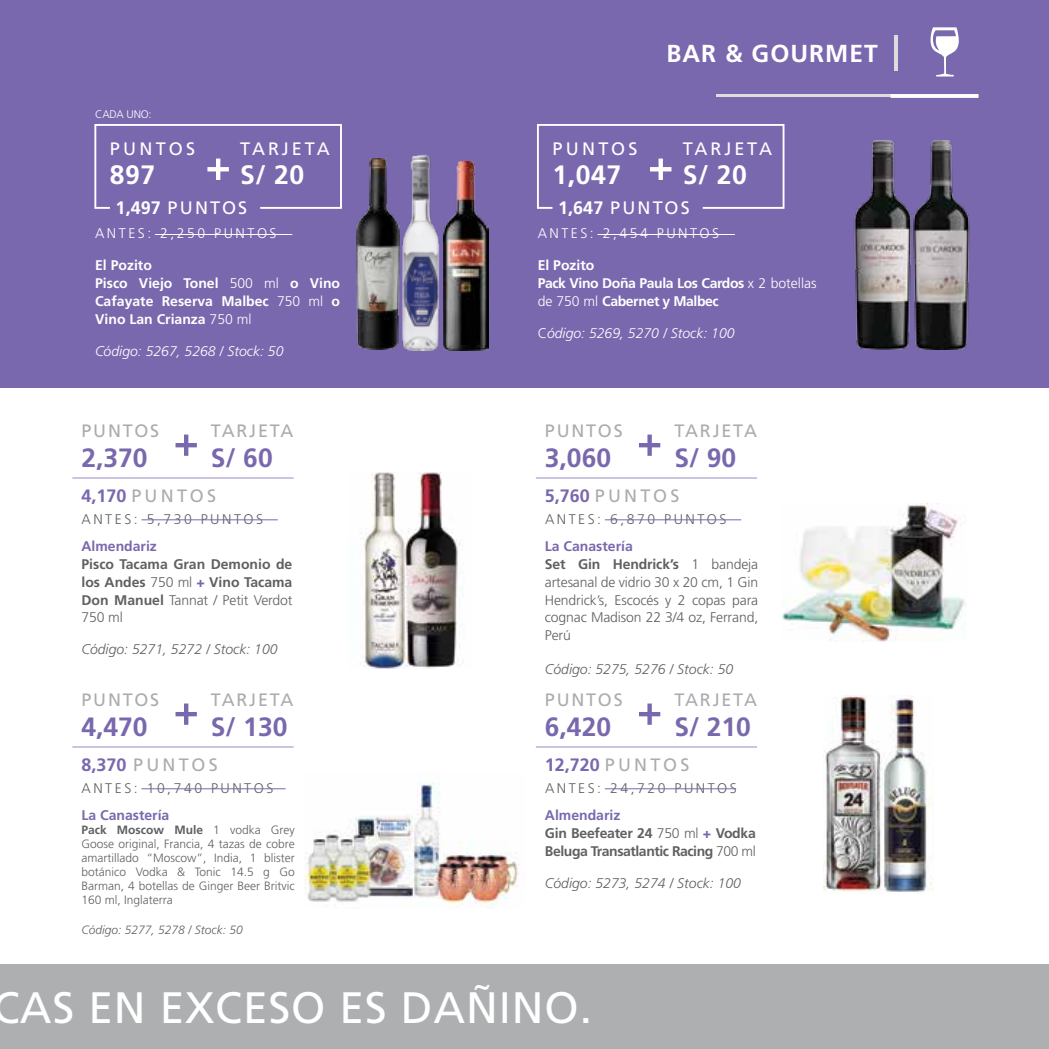
<style>
.page{position:relative;width:1049px;height:1049px;background:#fff}
.page>*{position:absolute;margin:0;border:0;box-sizing:border-box;transform-origin:0 0}
.t1{font:44px "Frutiger";letter-spacing:.02em;color:#fff}
.t2{font:700 26.6px "Frutiger";letter-spacing:.02em;color:#fff}
.t3{font:700 26.4px "Frutiger";color:#7a68ae}
.t4{font:700 24.6px "Frutiger";letter-spacing:.04em;color:#fff}
.t5{font:18px "Frutiger";letter-spacing:.1em;color:#aaacaf}
.t6{font:18px "Frutiger";letter-spacing:.16em;color:#fff}
.t7{font:700 18px "Frutiger";color:#7a68ae}
.t8{font:300 14px/18px "Frutiger";letter-spacing:-.01em;color:#5f6062}
.t9{font:700 14px/18px "Frutiger";color:#5f6062;text-align:justify}
.t10{font:700 14px/18px "Frutiger";color:#fff}
.t11{font:italic 300 14px "Frutiger";color:#5f6062}
.t12{font:300 14px "Frutiger";letter-spacing:.18em;color:#5f6062}
.t13{font:700 14px/18px "Frutiger";letter-spacing:-.03em;color:#fff}
.t14{font:700 14px/18px "Frutiger";letter-spacing:-.025em;color:#5f6062}
.t15{font:italic 300 14px "Frutiger";color:#fff}
.t16{font:300 14px "Frutiger";letter-spacing:.18em;color:#fff}
.t17{font:700 14px "Frutiger";color:#7a68ae}
.t18{font:300 12px/14px "Frutiger";color:#5f6062;text-align:justify}
.t19{font:italic 300 12px "Frutiger";color:#5f6062}
.t20{font:300 11px "Frutiger";letter-spacing:-.02em;color:#fff}
.s1{font-weight:700}
.s2{font-weight:300}
.s3{font-style:normal}
.s4{font-weight:700;color:#7a68ae}
.s5{font-weight:900;color:#7a68ae}
.s6{font-weight:400;color:#aaacaf}
.s7{color:#7a68ae}
</style>
<div class="page">
<div style="left:0;top:0;width:1049px;height:388px;background:#7a68ae"></div>
<div style="left:0;top:964px;width:1049px;height:85px;background:#adafb0"></div>
<svg style="left:930px;top:27px;width:29px;height:50px"></svg>
<hr style="left:895px;top:35px;width:3px;height:35px;background:#dcddde">
<hr style="left:716px;top:95px;width:175px;height:2px;background:#dcddde">
<img style="left:379px;top:155px;width:65px;height:195px">
<img style="left:360px;top:473px;width:104px;height:195px">
<svg style="left:175px;top:434px;width:22px;height:22px"></svg>
<hr style="left:72px;top:477px;width:222px;height:2px;background:#b1a7d2">
<hr style="left:141px;top:519px;width:137px;height:1px;background:#7a68ae">
<img style="left:823px;top:696px;width:110px;height:197px">
<svg style="left:639px;top:703px;width:21px;height:22px"></svg>
<hr style="left:536px;top:746px;width:221px;height:2px;background:#b1a7d2">
<hr style="left:605px;top:788px;width:131px;height:1px;background:#7a68ae">
<img style="left:783px;top:504px;width:184px;height:137px">
<svg style="left:639px;top:434px;width:21px;height:22px"></svg>
<hr style="left:536px;top:477px;width:221px;height:2px;background:#b1a7d2">
<hr style="left:605px;top:519px;width:136px;height:1px;background:#7a68ae">
<img style="left:304px;top:782px;width:215px;height:127px">
<svg style="left:175px;top:703px;width:22px;height:22px"></svg>
<hr style="left:72px;top:746px;width:222px;height:2px;background:#b1a7d2">
<hr style="left:141px;top:788px;width:145px;height:1px;background:#7a68ae">
<svg style="left:94px;top:124px;width:248px;height:85px"></svg>
<svg style="left:537px;top:124px;width:248px;height:85px"></svg>
<hr style="left:155px;top:234px;width:137px;height:1px;background:#fff">
<hr style="left:597px;top:234px;width:138px;height:1px;background:#fff">
<img style="left:357px;top:159px;width:43px;height:191px">
<img style="left:444px;top:161px;width:45px;height:189px">
<img style="left:853px;top:140px;width:117px;height:210px">
<svg style="left:890px;top:94px;width:88px;height:4px"></svg>
<p class="t20" style="left:95px;top:108px;width:58px">CADA UNO:</p>
<h3 class="t4" style="left:666px;top:39px;width:213px">BAR &amp; GOURMET</h3>
<h3 class="t6" style="left:110px;top:138px;width:87px">PUNTOS</h3>
<h3 class="t6" style="left:240px;top:138px;width:91px">TARJETA</h3>
<h3 class="t6" style="left:552px;top:138px;width:87px">PUNTOS</h3>
<h3 class="t6" style="left:683px;top:138px;width:91px">TARJETA</h3>
<h2 class="t2" style="left:110px;top:159px;width:47px">897</h2>
<h2 class="t2" style="left:240px;top:159px;width:66px">S/ 20</h2>
<h2 class="t2" style="left:552px;top:159px;width:70px">1,047</h2>
<h2 class="t2" style="left:683px;top:159px;width:66px">S/ 20</h2>
<h3 class="t6" style="left:116px;top:197px;width:133px"><span class="s1">1,497</span> PUNTOS</h3>
<h3 class="t6" style="left:558px;top:197px;width:133px"><span class="s1">1,647</span> PUNTOS</h3>
<p class="t16" style="left:95px;top:226px;width:183px">ANTES: 2,250 PUNTOS</p>
<p class="t16" style="left:538px;top:226px;width:183px">ANTES: 2,454 PUNTOS</p>
<p class="t10" style="left:95px;top:256px;width:247px">El Pozito<br>Pisco Viejo Tonel <span class="s2">500 ml</span> o Vino<br>Cafayate Reserva Malbec <span class="s2">750 ml</span> o<br>Vino Lan Crianza <span class="s2">750 ml</span></p>
<p class="t15" style="left:95px;top:343px;width:190px">Código: 5267, 5268 / Stock: 50</p>
<p class="t13" style="left:538px;top:256px;width:280px">El Pozito<br>Pack Vino Doña Paula Los Cardos <span class="s2">x 2 botellas de 750 ml</span> Cabernet y Malbec</p>
<p class="t15" style="left:538px;top:325px;width:198px"><span class="s3">C</span>ódigo: 5269, 5270 / Stock: 100</p>
<h3 class="t5" style="left:81px;top:420px;width:79px">PUNTOS</h3>
<h3 class="t5" style="left:211px;top:420px;width:84px">TARJETA</h3>
<h3 class="t5" style="left:545px;top:420px;width:79px">PUNTOS</h3>
<h3 class="t5" style="left:674px;top:420px;width:84px">TARJETA</h3>
<h3 class="t3" style="left:81px;top:442px;width:68px">2,370</h3>
<h3 class="t5" style="left:81px;top:485px;width:136px"><span class="s4">4,170</span>PUNTOS</h3>
<h3 class="t3" style="left:211px;top:442px;width:63px">S/ 60</h3>
<h3 class="t3" style="left:545px;top:442px;width:68px">3,060</h3>
<h3 class="t5" style="left:545px;top:485px;width:136px"><span class="s4">5,760</span> PUNTOS</h3>
<h3 class="t3" style="left:674px;top:442px;width:63px">S/ 90</h3>
<p class="t12" style="left:82px;top:511px;width:183px">ANTES: 5,730 PUNTOS</p>
<p class="t12" style="left:545px;top:511px;width:183px">ANTES: 6,870 PUNTOS</p>
<p class="t17" style="left:81px;top:537px;width:77px">Almendariz</p>
<p class="t9" style="left:81px;top:555px;width:212px">Pisco Tacama Gran Demonio de los Andes <span class="s2">750 ml</span> <span class="s5">+</span> Vino Tacama Don Manuel <span class="s2">Tannat / Petit Verdot 750 ml</span></p>
<p class="t11" style="left:81px;top:642px;width:198px">Código: 5271, 5272 / Stock: 100</p>
<p class="t8" style="left:545px;top:537px;width:215px"><span class="s4">La Canastería<br></span><span class="s1">Set Gin Hendrick’s</span> 1 bandeja artesanal de vidrio 30 x 20 cm, 1 Gin<br>Hendrick’s, Escocés y 2 copas para cognac Madison 22 3/4 oz, Ferrand,<br>Perú</p>
<p class="t11" style="left:545px;top:661px;width:190px">Código: 5275, 5276 / Stock: 50</p>
<h3 class="t5" style="left:81px;top:689px;width:79px">PUNTOS</h3>
<h3 class="t5" style="left:211px;top:689px;width:84px">TARJETA</h3>
<h3 class="t5" style="left:545px;top:689px;width:79px">PUNTOS</h3>
<h3 class="t5" style="left:674px;top:689px;width:84px">TARJETA</h3>
<h3 class="t3" style="left:81px;top:711px;width:68px">4,470</h3>
<h3 class="t5" style="left:81px;top:754px;width:138px"><span class="s4">8,370</span> PUNTOS</h3>
<h3 class="t3" style="left:211px;top:711px;width:78px">S/ 130</h3>
<h3 class="t3" style="left:545px;top:711px;width:68px">6,420</h3>
<h3 class="t7" style="left:545px;top:754px;width:146px">12,720 <span class="s6">PUNTOS</span></h3>
<h3 class="t3" style="left:674px;top:711px;width:78px">S/ 210</h3>
<p class="t12" style="left:82px;top:780px;width:193px">ANTES: 10,740 PUNTOS</p>
<p class="t12" style="left:545px;top:780px;width:193px">ANTES: 24,720 PUNTOS</p>
<p class="t17" style="left:81px;top:807px;width:89px">La Canastería</p>
<p class="t18" style="left:81px;top:823px;width:215px"><span class="s1">Pack Moscow Mule</span> 1 vodka Grey Goose original, Francia, 4 tazas de cobre amartillado “Moscow”, India, 1 blister botánico Vodka &amp; Tonic 14.5 g Go Barman, 4 botellas de Ginger Beer Britvic 160 ml, Inglaterra</p>
<p class="t19" style="left:81px;top:923px;width:163px">Código: 5277, 5278 / Stock: 50</p>
<p class="t14" style="left:545px;top:806px;width:212px"><span class="s7">Almendariz<br></span>Gin Beefeater 24 <span class="s2">750 ml</span> <span class="s5">+</span> Vodka<br>Beluga Transatlantic Racing <span class="s2">700 ml</span></p>
<p class="t11" style="left:545px;top:875px;width:198px">Código: 5273, 5274 / Stock: 100</p>
<h1 class="t1" style="left:-8px;top:982px;width:601px">CAS EN EXCESO ES DAÑINO.</h1>
</div>
